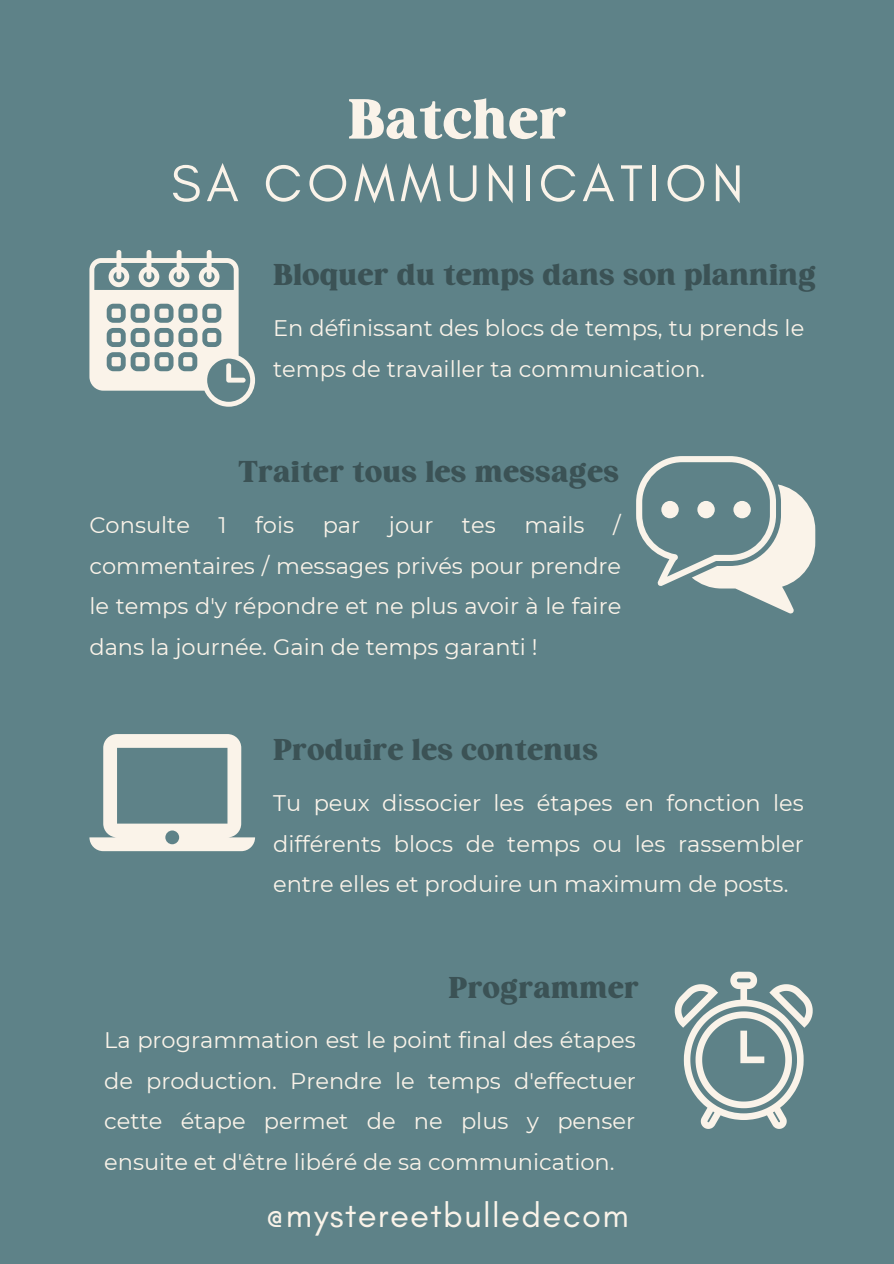
<style>
.page{position:relative;width:894px;height:1264px;background:#fff}
.page>*{position:absolute;margin:0;border:0;box-sizing:border-box;transform-origin:0 0}
.t1{font:60px "HV Cocktail";color:#faf3e9}
.t2{font:52.5px "Glacial Indifference";letter-spacing:.1em;color:#faf3e9}
.t3{font:34.5px "Glacial Indifference";letter-spacing:.04em;color:#faf3e9}
.t4{font:31.95px "HV Cocktail";color:#3b5255}
.t5{font:22.5px/40.5px "Montserrat";color:#faf3e9;text-align:justify}
</style>
<div class="page">
<div style="left:0;top:0;width:893px;height:1263px;background:#5e8288"></div>
<svg style="left:89px;top:250px;width:166px;height:157px"></svg>
<svg style="left:636px;top:456px;width:179px;height:157px"></svg>
<svg style="left:89px;top:734px;width:166px;height:117px"></svg>
<svg style="left:674px;top:971px;width:138px;height:157px"></svg>
<h1 class="t1" style="left:348px;top:99px;width:220px">Batcher</h1>
<h2 class="t2" style="left:171px;top:151px;width:574px">SA COMMUNICATION</h2>
<h3 class="t4" style="left:273px;top:264px;width:544px">Bloquer du temps dans son planning</h3>
<p class="t5" style="left:273px;top:308px;width:532px">En définissant des blocs de temps, tu prends le temps de travailler ta communication.</p>
<h3 class="t4" style="left:238px;top:461px;width:382px">Traiter tous les messages</h3>
<p class="t5" style="left:89px;top:504px;width:533px;text-indent:523px">/ commentaires / messages privés pour prendre le temps d'y répondre et ne plus avoir à le faire dans la journée. Gain de temps garanti !</p>
<p class="t5" style="left:89px;top:504px;width:102px">Consulte</p>
<p class="t5" style="left:218px;top:504px;width:10px">1</p>
<p class="t5" style="left:255px;top:504px;width:40px">fois</p>
<p class="t5" style="left:322px;top:504px;width:39px">par</p>
<p class="t5" style="left:389px;top:504px;width:46px">jour</p>
<p class="t5" style="left:462px;top:504px;width:35px">tes</p>
<p class="t5" style="left:524px;top:504px;width:62px">mails</p>
<h3 class="t4" style="left:273px;top:739px;width:326px">Produire les contenus</h3>
<p class="t5" style="left:273px;top:782px;width:532px">Tu peux dissocier les étapes en fonction les différents blocs de temps ou les rassembler entre elles et produire un maximum de posts.</p>
<h3 class="t4" style="left:448px;top:976px;width:192px">Programmer</h3>
<p class="t5" style="left:104px;top:1020px;width:533px">La programmation est le point final des étapes de production. Prendre le temps d'effectuer cette étape permet de ne plus y penser ensuite et d'être libéré de sa communication.</p>
<h3 class="t3" style="left:265px;top:1193px;width:365px">@mystereetbulledecom</h3>
</div>
